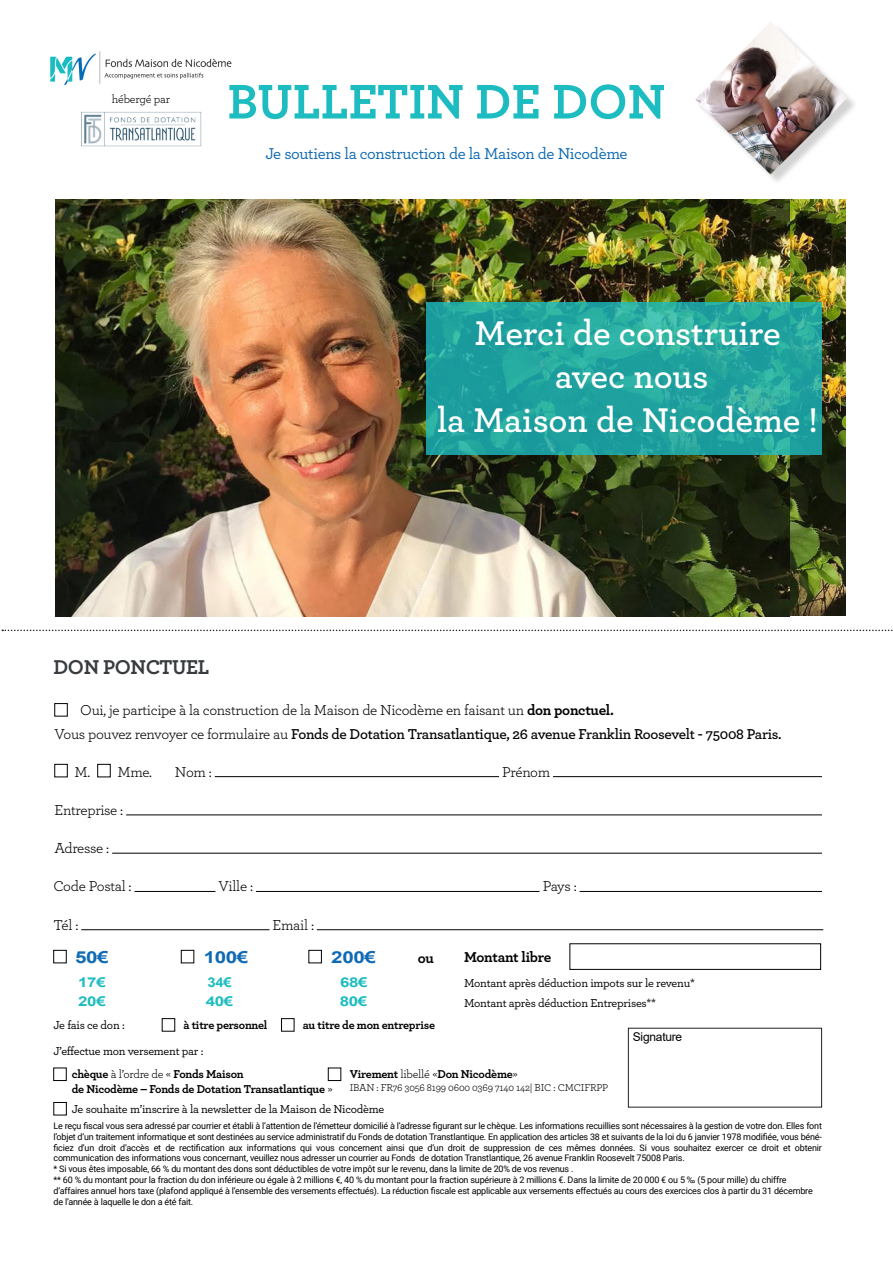
<style>
.page{position:relative;width:893px;height:1263px;background:#fff}
.page>*{position:absolute;margin:0;border:0;box-sizing:border-box;transform-origin:0 0}
.t1{font:700 51px "Archer";color:#1cbcc1}
.t2{font:600 36px "Archer";color:#fff}
.t3{font:700 21px "Archer";letter-spacing:-.02em;color:#383b3f}
.t4{font:500 16.5px "Archer";letter-spacing:-.02em;color:#0f6ab5}
.t5{font:700 16.5px "Arial";letter-spacing:-.02em;color:#0f6ab5;scale:1.25 1}
.t6{font:15px "Archer";letter-spacing:-.02em;color:#000}
.t7{font:600 15px "Archer";letter-spacing:-.02em;color:#000}
.t8{font:700 15px "Archer";letter-spacing:-.02em;color:#000}
.t9{font:700 13.5px "Arial";letter-spacing:-.02em;color:#1cbcc1;scale:1.25 1}
.t10{font:700 13.5px "Arial";letter-spacing:-.02em;color:#1cbcc1;scale:1.1 1}
.t11{font:500 12px "Archer";letter-spacing:-.02em;color:#000}
.t12{font:700 12px "Archer";letter-spacing:-.02em;color:#000}
.t13{font:12px "Archer";letter-spacing:-.02em;color:#000}
.t14{font:12px "Arial";letter-spacing:-.02em;color:#000}
.t15{font:10.5px "Archer";letter-spacing:-.02em;color:#000}
.t16{font:9px/10.8px "Roboto";letter-spacing:-.02em;color:#000;text-align:justify}
.s1{font-weight:700}
.s2{font-weight:400}
</style>
<div class="page">
<svg style="left:2px;top:630px;width:891px;height:1px"></svg>
<div style="left:55px;top:703px;width:13px;height:13px;border:1px solid #000"></div>
<div style="left:53px;top:1068px;width:13px;height:13px;border:1px solid #000"></div>
<div style="left:54px;top:1102px;width:13px;height:13px;border:1px solid #000"></div>
<div style="left:328px;top:1068px;width:13px;height:13px;border:1px solid #000"></div>
<div style="left:162px;top:1018px;width:13px;height:13px;border:1px solid #000"></div>
<div style="left:281px;top:1018px;width:13px;height:13px;border:1px solid #000"></div>
<div style="left:55px;top:764px;width:13px;height:13px;border:1px solid #000"></div>
<div style="left:97px;top:764px;width:13px;height:13px;border:1px solid #000"></div>
<hr style="left:215px;top:776px;width:284px;height:1px;background:#000">
<hr style="left:553px;top:776px;width:271px;height:1px;background:#000">
<hr style="left:112px;top:853px;width:716px;height:1px;background:#000">
<hr style="left:126px;top:814px;width:702px;height:1px;background:#000">
<hr style="left:135px;top:891px;width:80px;height:1px;background:#000">
<hr style="left:256px;top:891px;width:283px;height:1px;background:#000">
<hr style="left:580px;top:891px;width:244px;height:1px;background:#000">
<hr style="left:81px;top:929px;width:188px;height:1px;background:#000">
<hr style="left:317px;top:929px;width:506px;height:1px;background:#000">
<div style="left:822px;top:770px;width:16px;height:153px;background:#fff"></div>
<div style="left:53px;top:950px;width:13px;height:13px;border:1px solid #000"></div>
<div style="left:181px;top:950px;width:13px;height:13px;border:1px solid #000"></div>
<div style="left:309px;top:950px;width:13px;height:13px;border:1px solid #000"></div>
<img style="left:790px;top:199px;width:55px;height:417px">
<img style="left:55px;top:199px;width:735px;height:417px">
<svg style="left:426px;top:303px;width:395px;height:152px;fill:#1ea19d"></svg>
<img style="left:695px;top:22px;width:152px;height:153px">
<img style="left:50px;top:51px;width:182px;height:34px">
<img style="left:81px;top:112px;width:120px;height:35px">
<p class="t13" style="left:112px;top:91px;width:59px">hébergé par</p>
<p class="t1" style="left:227px;top:61px;width:439px">BULLETIN DE DON</p>
<p class="t4" style="left:265px;top:142px;width:364px">Je soutiens la construction de la Maison de Nicodème</p>
<p class="t2" style="left:474px;top:306px;width:308px">Merci de construire</p>
<p class="t2" style="left:555px;top:350px;width:155px">avec nous</p>
<p class="t2" style="left:437px;top:393px;width:382px">la Maison de Nicodème !</p>
<p class="t3" style="left:53px;top:650px;width:157px">DON PONCTUEL</p>
<p class="t6" style="left:80px;top:699px;width:535px">Oui, je participe à la construction de la Maison de Nicodème en faisant un <span class="s1">don ponctuel.</span></p>
<p class="t7" style="left:54px;top:722px;width:729px"><span class="s2">Vous pouvez renvoyer ce formulaire au</span> Fonds de Dotation Transatlantique, 26 avenue Franklin Roosevelt - 75008 Paris.</p>
<p class="t6" style="left:75px;top:761px;width:17px">M.</p>
<p class="t6" style="left:118px;top:761px;width:36px">Mme.</p>
<p class="t6" style="left:175px;top:761px;width:38px">Nom :</p>
<p class="t6" style="left:502px;top:761px;width:50px">Prénom</p>
<p class="t6" style="left:55px;top:799px;width:70px">Entreprise :</p>
<p class="t6" style="left:55px;top:838px;width:56px">Adresse :</p>
<p class="t6" style="left:53px;top:876px;width:80px">Code Postal :</p>
<p class="t6" style="left:219px;top:876px;width:36px">Ville :</p>
<p class="t6" style="left:543px;top:876px;width:36px">Pays :</p>
<p class="t6" style="left:53px;top:914px;width:26px">Tél :</p>
<p class="t6" style="left:273px;top:914px;width:43px">Email :</p>
<p class="t5" style="left:75px;top:945px;width:28px">50€</p>
<p class="t5" style="left:204px;top:945px;width:37px">100€</p>
<p class="t5" style="left:331px;top:945px;width:37px">200€</p>
<p class="t8" style="left:464px;top:945px;width:89px">Montant libre</p>
<p class="t9" style="left:78px;top:973px;width:23px">17€</p>
<p class="t10" style="left:207px;top:973px;width:23px">34€</p>
<p class="t9" style="left:340px;top:973px;width:23px">68€</p>
<p class="t9" style="left:78px;top:992px;width:23px">20€</p>
<p class="t9" style="left:206px;top:992px;width:23px">40€</p>
<p class="t9" style="left:340px;top:992px;width:23px">80€</p>
<p class="t8" style="left:418px;top:946px;width:18px">ou</p>
<p class="t11" style="left:464px;top:974px;width:232px">Montant après déduction impots sur le revenu*</p>
<p class="t11" style="left:464px;top:994px;width:194px">Montant après déduction Entreprises**</p>
<p class="t11" style="left:53px;top:1016px;width:73px">Je fais ce don :</p>
<p class="t12" style="left:183px;top:1015px;width:85px">à titre personnel</p>
<p class="t12" style="left:303px;top:1015px;width:134px">au titre de mon entreprise</p>
<p class="t11" style="left:53px;top:1042px;width:151px">J’effectue mon versement par :</p>
<p class="t12" style="left:72px;top:1065px;width:173px">chèque <span class="s2">à l’ordre de «</span> Fonds Maison</p>
<p class="t12" style="left:72px;top:1079px;width:262px">de Nicodème – Fonds de Dotation Transatlantique <span class="s2">»</span></p>
<p class="t11" style="left:72px;top:1100px;width:314px">Je souhaite m’inscrire à la newsletter de la Maison de Nicodème</p>
<p class="t12" style="left:350px;top:1065px;width:170px">Virement <span class="s2">libellé «</span>Don Nicodème<span class="s2">»</span></p>
<p class="t15" style="left:350px;top:1080px;width:260px">IBAN : FR76 3056 8199 0600 0369 7140 142| BIC : CMCIFRPP</p>
<p class="t14" style="left:633px;top:1029px;width:51px">Signature</p>
<p class="t16" style="left:53px;top:1120px;width:770px">Le reçu fiscal vous sera adressé par courrier et établi à l’attention de l’émetteur domicilié à l’adresse figurant sur le chèque. Les informations recuillies sont nécessaires à la gestion de votre don. Elles font l’objet d’un traitement informatique et sont destinées au service administratif du Fonds de dotation Transtlantique. En application des articles 38 et suivants de la loi du 6 janvier 1978 modifiée, vous béné&shy;ficiez d’un droit d’accès et de rectification aux informations qui vous concernent ainsi que d’un droit de suppression de ces mêmes données. Si vous souhaitez exercer ce droit et obtenir</p>
<p class="t16" style="left:53px;top:1152px;width:633px">communication des informations vous concernant, veuillez nous adresser un courrier au Fonds de dotation Transtlantique, 26 avenue Franklin Roosevelt 75008 Paris.</p>
<p class="t16" style="left:53px;top:1163px;width:522px">* Si vous êtes imposable, 66 % du montant des dons sont déductibles de votre impôt sur le revenu, dans la limite de 20% de vos revenus .</p>
<p class="t16" style="left:53px;top:1174px;width:761px;text-align:left">** 60 % du montant pour la fraction du don inférieure ou égale à 2 millions €, 40 % du montant pour la fraction supérieure à 2 millions €. Dans la limite de 20 000 € ou 5 ‰ (5 pour mille) du chiffre d’affaires annuel hors taxe (plafond appliqué à l’ensemble des versements effectués). La réduction fiscale est applicable aux versements effectués au cours des exercices clos à partir du 31 décembre de l’année à laquelle le don a été fait.</p>
</div>
